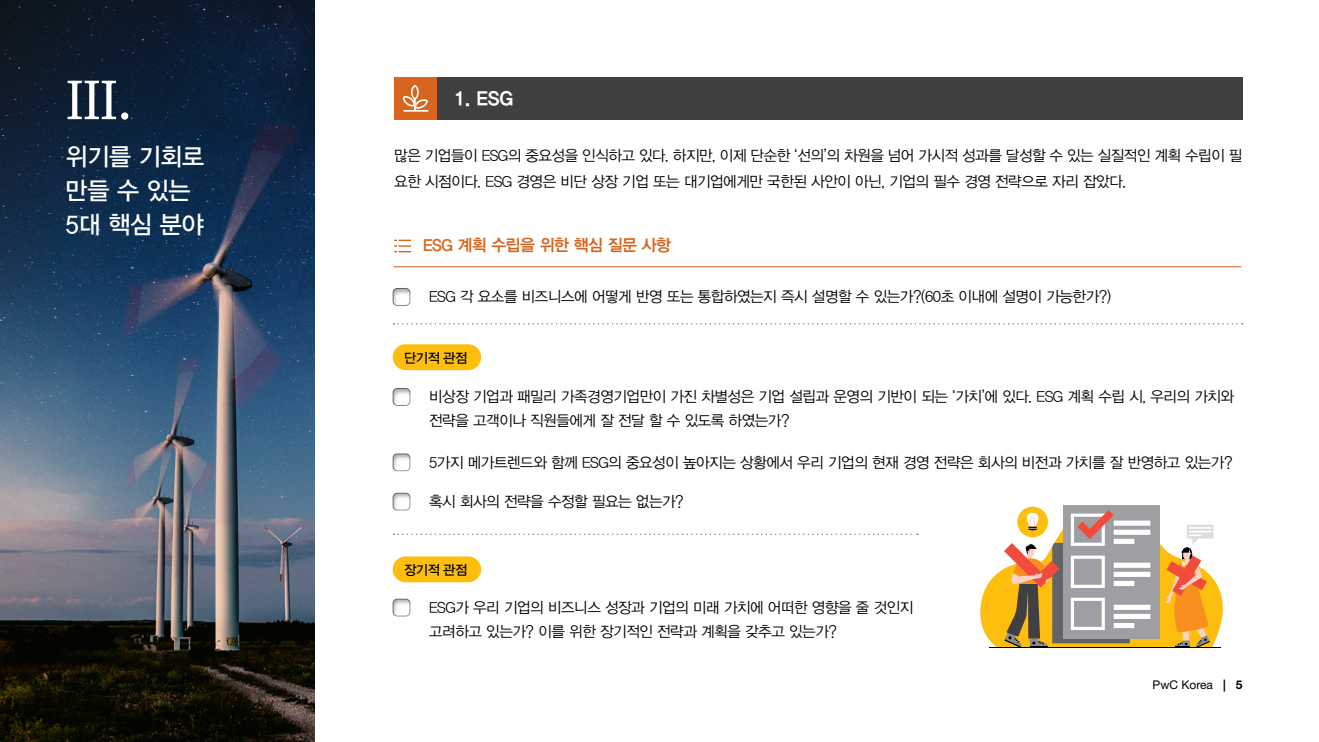
<style>
.page{position:relative;width:1319px;height:742px;background:#fff}
.page>*{position:absolute;margin:0;border:0;box-sizing:border-box;transform-origin:0 0}
.t1{font:57.3px "ITC Charter Com";color:#fff}
.t2{font:24.75px/34px "YDVYGO33";letter-spacing:-.015em;color:#fff}
.t3{font:18.75px "YDVYGO35";color:#fff}
.t4{font:16.5px "YDVYGO34";letter-spacing:-.03em;color:#d8651d}
.t5{font:15px/24px "YDVYGO32";letter-spacing:-.03em;color:#000}
.t6{font:13.5px "YDVYGO33";letter-spacing:-.03em;color:#000}
.t7{font:12px "Helvetica Neue";color:#000}
.s1{font-weight:700}
</style>
<div class="page">
<div style="left:394px;top:77px;width:43px;height:42px;background:#d8651d"></div>
<img style="left:0;top:0;width:315px;height:742px">
<svg style="left:402px;top:85px;width:26px;height:27px"></svg>
<div style="left:392px;top:344px;width:89px;height:26px;background:#febe0e;border-radius:13px"></div>
<div style="left:392px;top:556px;width:89px;height:26px;background:#febe0e;border-radius:13px"></div>
<div style="left:379px;top:276px;width:45px;height:30px;background:#898b8e;opacity:.7"></div>
<div style="left:379px;top:481px;width:45px;height:30px;background:#898b8e;opacity:.7"></div>
<div style="left:379px;top:376px;width:45px;height:30px;background:#898b8e;opacity:.7"></div>
<div style="left:379px;top:587px;width:45px;height:30px;background:#898b8e;opacity:.7"></div>
<div style="left:379px;top:442px;width:45px;height:30px;background:#898b8e;opacity:.7"></div>
<hr style="left:393px;top:266px;width:848px;height:1px;background:#d8651d">
<svg style="left:393px;top:323px;width:849px;height:1px"></svg>
<svg style="left:393px;top:533px;width:524px;height:2px"></svg>
<svg style="left:394px;top:240px;width:17px;height:12px"></svg>
<div style="left:1062px;top:505px;width:96px;height:134px;background:#9d9fa2"></div>
<svg style="left:1017px;top:506px;width:30px;height:31px"></svg>
<svg style="left:980px;top:510px;width:243px;height:138px"></svg>
<div style="left:437px;top:77px;width:805px;height:42px;background:#404042"></div>
<h1 class="t1" style="left:66px;top:64px;width:68px">III.</h1>
<p class="t3" style="left:454px;top:85px;width:61px">1. ESG</p>
<p class="t5" style="left:394px;top:142px;width:849px;line-height:25.5px">많은 기업들이 ESG의 중요성을 인식하고 있다. 하지만, 이제 단순한 ‘선의’의 차원을 넘어 가시적 성과를 달성할 수 있는 실질적인 계획 수립이 필 요한 시점이다. ESG 경영은 비단 상장 기업 또는 대기업에게만 국한된 사안이 아닌, 기업의 필수 경영 전략으로 자리 잡았다.</p>
<h2 class="t2" style="left:66px;top:138px;width:140px">위기를 기회로 만들 수 있는<br>5대 핵심 분야</h2>
<p class="t4" style="left:423px;top:234px;width:249px">ESG 계획 수립을 위한 핵심 질문 사항</p>
<p class="t5" style="left:429px;top:284px;width:683px">ESG 각 요소를 비즈니스에 어떻게 반영 또는 통합하였는지 즉시 설명할 수 있는가?(60초 이내에 설명이 가능한가?)</p>
<p class="t6" style="left:404px;top:348px;width:64px">단기적 관점</p>
<p class="t5" style="left:429px;top:384px;width:806px">비상장 기업과 패밀리 가족경영기업만이 가진 차별성은 기업 설립과 운영의 기반이 되는 ‘가치’에 있다. ESG 계획 수립 시, 우리의 가치와 전략을 고객이나 직원들에게 잘 전달 할 수 있도록 하였는가?</p>
<p class="t5" style="left:429px;top:449px;width:804px">5가지 메가트렌드와 함께 ESG의 중요성이 높아지는 상황에서 우리 기업의 현재 경영 전략은 회사의 비전과 가치를 잘 반영하고 있는가?</p>
<p class="t5" style="left:429px;top:488px;width:256px">혹시 회사의 전략을 수정할 필요는 없는가?</p>
<p class="t6" style="left:404px;top:560px;width:64px">장기적 관점</p>
<p class="t5" style="left:429px;top:594px;width:485px">ESG가 우리 기업의 비즈니스 성장과 기업의 미래 가치에 어떠한 영향을 줄 것인지 고려하고 있는가? 이를 위한 장기적인 전략과 계획을 갖추고 있는가?</p>
<p class="t7" style="left:1152px;top:677px;width:91px">PwC Korea <span class="s1">| 5</span></p>
</div>
